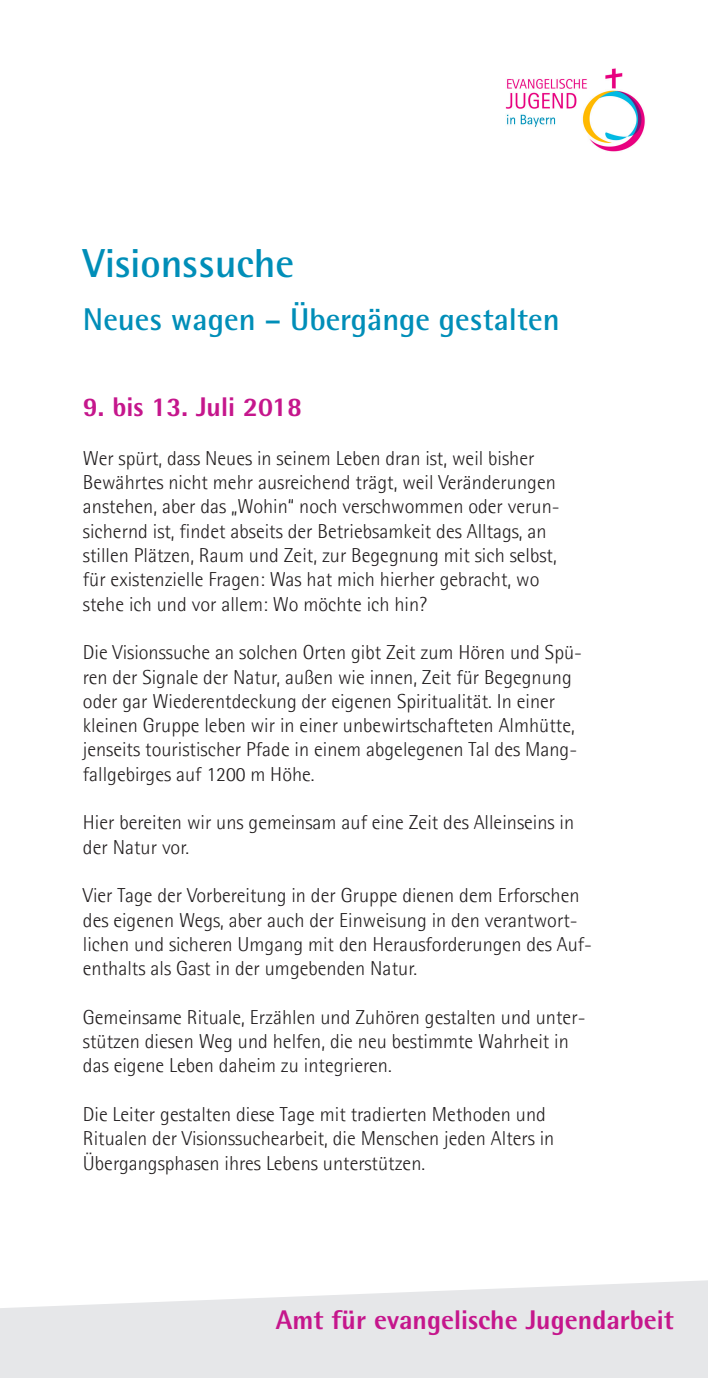
<style>
.page{position:relative;width:708px;height:1378px;background:#fff}
.page>*{position:absolute;margin:0;border:0;box-sizing:border-box;transform-origin:0 0}
.Titel_1{font:700 40.5px "Rotis Semi Sans";color:#008eb8}
.Titel_2{font:700 31.5px "Rotis Semi Sans";color:#008eb8}
.Datum{font:800 27px "Rotis Semi Sans";color:#c5168c}
.body{font:300 20.25px/24.3px "Agfa Rotis Semisans";color:#231f20}
</style>
<div class="page">
<svg style="left:0;top:1280px;width:708px;height:98px;fill:#e6e7e9"></svg>
<img style="left:505px;top:68px;width:140px;height:84px">
<p class="Titel_1" style="left:83px;top:238px;width:213px">Visionssuche</p>
<p class="Titel_2" style="left:83px;top:299px;width:478px">Neues wagen – Übergänge gestalten</p>
<p class="Datum" style="left:83px;top:390px;width:221px">9. bis 13. Juli 2018</p>
<p class="body" style="left:83px;top:446px;width:478px">Wer spürt, dass Neues in seinem Leben dran ist, weil bisher Bewährtes nicht mehr ausreichend trägt, weil Veränderungen anstehen, aber das „Wohin“ noch verschwommen oder verun&shy;sichernd ist, findet abseits der Betriebsamkeit des Alltags, an stillen Plätzen, Raum und Zeit, zur Begegnung mit sich selbst, für existenzielle Fragen: Was hat mich hierher gebracht, wo stehe ich und vor allem: Wo möchte ich hin?</p>
<p class="body" style="left:83px;top:640px;width:501px">Die Visionssuche an solchen Orten gibt Zeit zum Hören und Spü&shy;ren der Signale der Natur, außen wie innen, Zeit für Begegnung oder gar Wiederentdeckung der eigenen Spiritualität. In einer kleinen Gruppe leben wir in einer unbewirtschafteten Almhütte, jenseits touristischer Pfade in einem abgelegenen Tal des Mang&shy;fallgebirges auf 1200 m Höhe.</p>
<p class="body" style="left:83px;top:810px;width:493px">Hier bereiten wir uns gemeinsam auf eine Zeit des Alleinseins in der Natur vor.</p>
<p class="body" style="left:83px;top:883px;width:511px">Vier Tage der Vorbereitung in der Gruppe dienen dem Erforschen des eigenen Wegs, aber auch der Einweisung in den verantwort&shy;lichen und sicheren Umgang mit den Herausforderungen des Auf&shy;enthalts als Gast in der umgebenden Natur.</p>
<p class="body" style="left:83px;top:1005px;width:504px">Gemeinsame Rituale, Erzählen und Zuhören gestalten und unter&shy;stützen diesen Weg und helfen, die neu bestimmte Wahrheit in das eigene Leben daheim zu integrieren.</p>
<p class="body" style="left:83px;top:1102px;width:473px">Die Leiter gestalten diese Tage mit tradierten Methoden und<br>Ritualen der Visionssuchearbeit, die Menschen jeden Alters in<br>Übergangsphasen ihres Lebens unterstützen.</p>
<h3 class="Datum" style="left:276px;top:1303px;width:400px">Amt für evangelische Jugendarbeit</h3>
</div>
